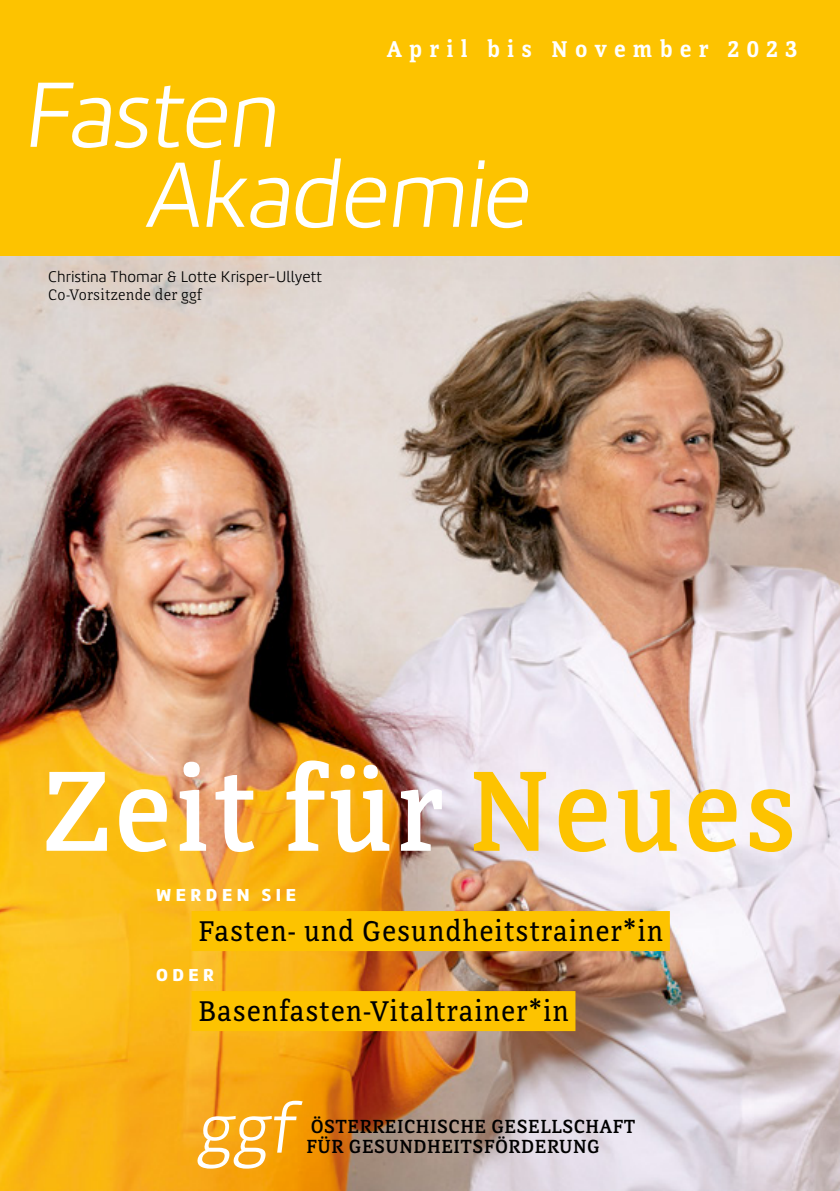
<style>
.page{position:relative;width:840px;height:1191px;background:#fff}
.page>*{position:absolute;margin:0;border:0;box-sizing:border-box;transform-origin:0 0}
.t1{font:500 120px "Directa Serif";letter-spacing:.025em;color:#fff}
.t2{font:300 96px/80px "Amelia Oblicua";letter-spacing:-.01em;color:#fff}
.t3{font:300 72px "Amelia Oblicua";color:#fff}
.t4{font:30px "Directa Serif";letter-spacing:.025em;color:#000}
.t5{font:600 24px "Directa Serif";letter-spacing:.3em;color:#fff}
.t6{font:500 20px "Directa Serif";letter-spacing:.025em;color:#000}
.t7{font:900 18px "Amelia";letter-spacing:.25em;color:#fff}
.t8{font:300 16px "Amelia";letter-spacing:.01em;color:#000}
.t9{font:300 16px "Directa Serif";color:#000}
.s1{font-family:"Directa Serif"}
.s2{color:#fdc300}
</style>
<div class="page">
<img style="left:0;top:255px;width:839px;height:936px">
<div style="left:0;top:0;width:839px;height:255px;background:#fdc300"></div>
<div style="left:191px;top:911px;width:478px;height:40px;background:#fdc300"></div>
<div style="left:191px;top:991px;width:384px;height:40px;background:#fdc300"></div>
<p class="t5" style="left:387px;top:34px;width:411px">April bis November 2023</p>
<h2 class="t2" style="left:147px;top:75px;width:385px;text-indent:-122px">Fasten<br>Akademie</h2>
<p class="t8" style="left:48px;top:267px;width:275px">Christina Thomar <span class="s1">&amp;</span> Lotte Krisper-Ullyett</p>
<p class="t9" style="left:48px;top:285px;width:156px">Co-Vorsitzende der ggf</p>
<h1 class="t1" style="left:43px;top:737px;width:755px">Zeit für <span class="s2">Neues</span></h1>
<p class="t7" style="left:156px;top:884px;width:141px">WERDEN SIE</p>
<p class="t4" style="left:198px;top:912px;width:466px">Fasten- und Gesundheitstrainer*in</p>
<p class="t7" style="left:156px;top:964px;width:60px">ODER</p>
<p class="t4" style="left:198px;top:992px;width:372px">Basenfasten-Vitaltrainer*in</p>
<h3 class="t3" style="left:198px;top:1088px;width:99px">ggf</h3>
<p class="t6" style="left:310px;top:1113px;width:326px">ÖSTERREICHISCHE GESELLSCHAFT</p>
<p class="t6" style="left:306px;top:1133px;width:295px">FÜR GESUNDHEITSFÖRDERUNG</p>
</div>
